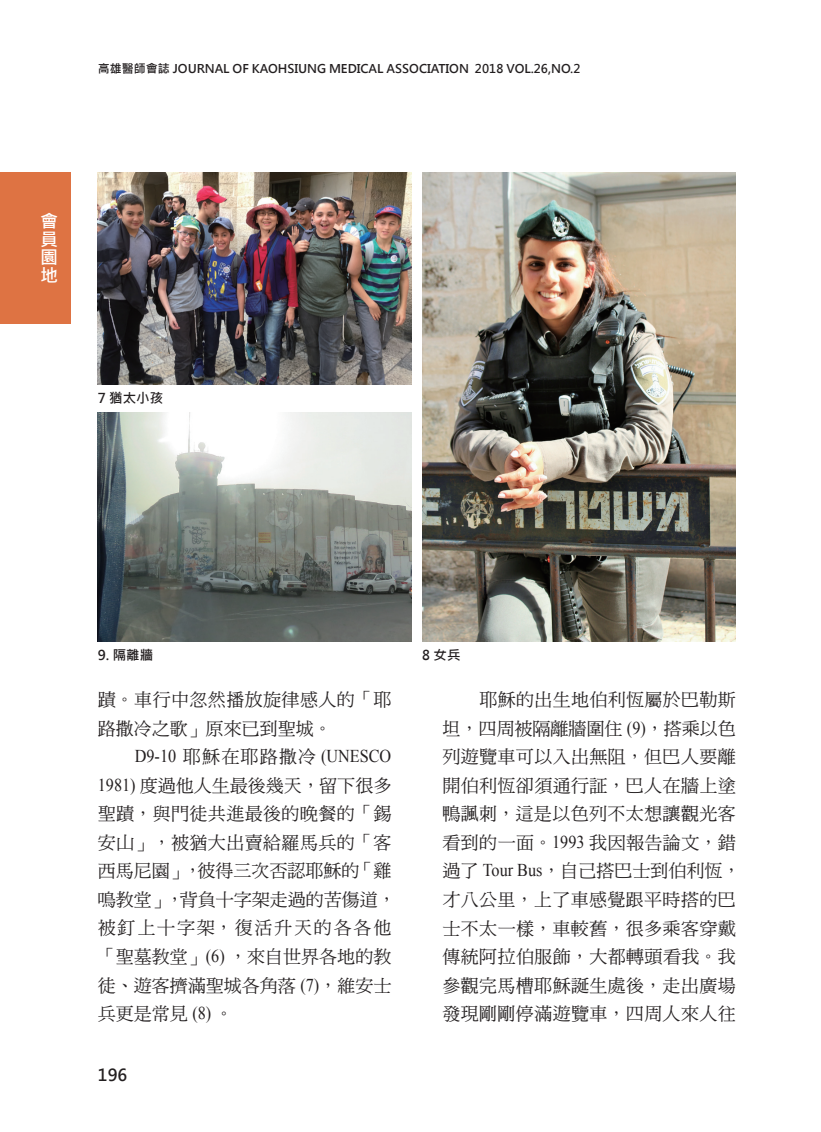
<style>
.page{position:relative;width:821px;height:1132px;background:#fff}
.page>*{position:absolute;margin:0;border:0;box-sizing:border-box;transform-origin:0 0}
.t1{font:18px/28.5px "DF Ming Md HKP BF";letter-spacing:.02em;color:#231f20}
.t2{font:18px/28.5px "DF Ming Md HKP BF";color:#231f20}
.t3{font:18px "Times New Roman";color:#231f20;scale:.9 1}
.t4{font:700 18px/18px "Microsoft Jheng Hei";color:#fff;text-align:justify}
.t5{font:700 16.5px "Microsoft Jheng Hei";color:#231f20}
.t6{font:700 13.5px "Microsoft Jheng Hei";color:#231f20}
.t7{font:700 12px "Microsoft Jheng Hei";color:#231f20}
.s1{font-family:"DF Ming Md HKP BF"}
.s2{font-family:"Times New Roman"}
</style>
<div class="page">
<img style="left:422px;top:172px;width:314px;height:469px">
<img style="left:98px;top:412px;width:313px;height:229px">
<img style="left:98px;top:172px;width:313px;height:212px">
<div style="left:0;top:172px;width:71px;height:152px;background:#de7343"></div>
<p class="t7" style="left:98px;top:61px;width:484px">高雄醫師會誌 JOURNAL OF KAOHSIUNG MEDICAL ASSOCIATION 2018 VOL.26,NO.2</p>
<p class="t4" style="left:40px;top:212px;width:19px">會員園地</p>
<p class="t6" style="left:98px;top:389px;width:67px">7 猶太小孩</p>
<p class="t6" style="left:98px;top:646px;width:57px">9. 隔離牆</p>
<p class="t6" style="left:422px;top:646px;width:40px">8 女兵</p>
<p class="t1" style="left:98px;top:686px;width:295px">蹟。車行中忽然播放旋律感人的「耶路撒冷之歌」原來已到聖城。</p>
<p class="t3" style="left:135px;top:744px;width:286px">D9-10 <span class="s1">耶穌在耶路撒冷</span> (UNESCO</p>
<p class="t2" style="left:98px;top:771px;width:299px"><span class="s2">1981)</span> 度過他人生最後幾天，留下很多聖蹟，與門徒共進最後的晚餐的「錫安山」，被猶大出賣給羅馬兵的「客西馬尼園」，彼得三次否認耶穌的「雞鳴教堂」，背負十字架走過的苦傷道，被釘上十字架，復活升天的各各他「聖墓教堂」<span class="s2">(6)</span> ，來自世界各地的教徒、遊客擠滿聖城各角落 <span class="s2">(7)</span>，維安士兵更是常見 <span class="s2">(8)</span> 。</p>
<p class="t5" style="left:98px;top:1063px;width:31px">196</p>
<p class="t1" style="left:442px;top:686px;width:299px;text-indent:37px">耶穌的出生地伯利恆屬於巴勒斯坦，四周被隔離牆圍住 <span class="s2">(9)</span>，搭乘以色列遊覽車可以入出無阻，但巴人要離開伯利恆卻須通行証，巴人在牆上塗鴨諷刺，這是以色列不太想讓觀光客看到的一面。<span class="s2">1993</span> 我因報告論文，錯過了 <span class="s2">Tour Bus</span>，自己搭巴士到伯利恆，才八公里，上了車感覺跟平時搭的巴士不太一樣，車較舊，很多乘客穿戴傳統阿拉伯服飾，大都轉頭看我。我參觀完馬槽耶穌誕生處後，走出廣場發現剛剛停滿遊覽車，四周人來人往</p>
</div>
